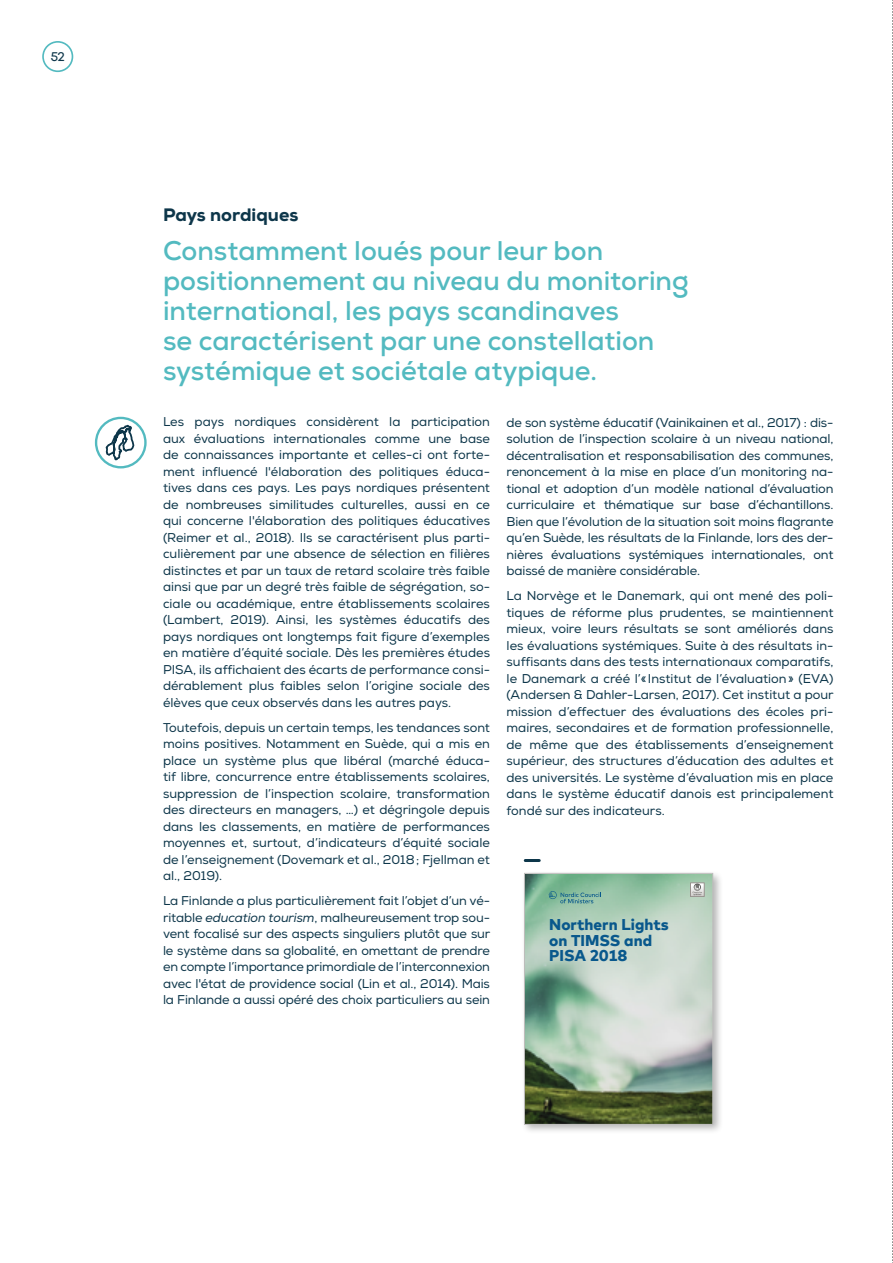
<style>
.page{position:relative;width:893px;height:1263px;background:#fff}
.page>*{position:absolute;margin:0;border:0;box-sizing:border-box;transform-origin:0 0}
.t1{font:700 27px/30px "Nexa";color:#53bac0}
.t2{font:800 18px "Nexa";color:#0d364a}
.t3{font:800 15.6px/15.6px "Mark Offc Pro";color:#09588c}
.t4{font:12.75px/16.5px "Nexa";color:#0d364a;text-align:justify}
.t5{font:500 11.55px "Galano Classic";color:#0d364a}
.s1{font-style:italic}
</style>
<div class="page">
<div style="left:42px;top:41px;width:31px;height:31px;border:2px solid #53bac0;border-radius:50%"></div>
<svg style="left:892px;top:0;width:1px;height:1263px"></svg>
<div style="left:95px;top:417px;width:52px;height:51px;border:2px solid #53bac0;border-radius:50%"></div>
<hr style="left:525px;top:859px;width:14px;height:3px;background:#0d364a">
<div style="left:522px;top:870px;width:201px;height:264px;background:#000;opacity:.3"></div>
<img style="left:526px;top:875px;width:185px;height:247px">
<svg style="left:549px;top:891px;width:52px;height:12px"></svg>
<div style="left:690px;top:883px;width:14px;height:14px;border:1px solid #97918e"></div>
<svg style="left:690px;top:883px;width:14px;height:13px"></svg>
<div style="left:524px;top:873px;width:189px;height:251px;border:1px solid #bebdbc"></div>
<svg style="left:103px;top:423px;width:32px;height:46px"></svg>
<p class="t5" style="left:51px;top:49px;width:16px">52</p>
<h2 class="t2" style="left:163px;top:204px;width:137px">Pays nordiques</h2>
<h1 class="t1" style="left:163px;top:235px;width:527px">Constamment loués pour leur bon positionnement au niveau du monitoring international, les pays scandinaves<br>se caractérisent par une constellation systémique et sociétale atypique.</h1>
<p class="t4" style="left:163px;top:414px;width:329px">Les pays nordiques considèrent la participation aux évaluations internationales comme une base de connaissances importante et celles-ci ont forte&shy;ment influencé l'élaboration des politiques éduca&shy;tives dans ces pays. Les pays nordiques présentent de nombreuses similitudes culturelles, aussi en ce qui concerne l'élaboration des politiques éducatives (Reimer et al., 2018). Ils se caractérisent plus parti&shy;culièrement par une absence de sélection en filières distinctes et par un taux de retard scolaire très faible ainsi que par un degré très faible de ségrégation, so&shy;ciale ou académique, entre établissements scolaires (Lambert, 2019). Ainsi, les systèmes éducatifs des pays nordiques ont longtemps fait figure d’exemples en matière d’équité sociale. Dès les premières études PISA, ils affichaient des écarts de performance consi&shy;dérablement plus faibles selon l’origine sociale des élèves que ceux observés dans les autres pays.</p>
<p class="t4" style="left:163px;top:719px;width:328px">Toutefois, depuis un certain temps, les tendances sont moins positives. Notamment en Suède, qui a mis en place un système plus que libéral (marché éduca&shy;tif libre, concurrence entre établissements scolaires, suppression de l’inspection scolaire, transformation des directeurs en managers, …) et dégringole depuis dans les classements, en matière de performances moyennes et, surtout, d’indicateurs d’équité sociale de l’enseignement (Dovemark et al., 2018; Fjellman et al., 2019).</p>
<p class="t4" style="left:163px;top:893px;width:329px">La Finlande a plus particulièrement fait l’objet d’un vé&shy;ritable <span class="s1">education tourism</span>, malheureusement trop sou&shy;vent focalisé sur des aspects singuliers plutôt que sur le système dans sa globalité, en omettant de prendre en compte l’importance primordiale de l’interconnexion avec l'état de providence social (Lin et al., 2014). Mais la Finlande a aussi opéré des choix particuliers au sein</p>
<p class="t4" style="left:507px;top:414px;width:328px">de son système éducatif (Vainikainen et al., 2017) : dis&shy;solution de l’inspection scolaire à un niveau national, décentralisation et responsabilisation des communes, renoncement à la mise en place d’un monitoring na&shy;tional et adoption d’un modèle national d’évaluation curriculaire et thématique sur base d’échantillons.<br>Bien que l’évolution de la situation soit moins flagrante qu’en Suède, les résultats de la Finlande, lors des der&shy;nières évaluations systémiques internationales, ont baissé de manière considérable.</p>
<p class="t4" style="left:507px;top:588px;width:329px">La Norvège et le Danemark, qui ont mené des poli&shy;tiques de réforme plus prudentes, se maintiennent mieux, voire leurs résultats se sont améliorés dans les évaluations systémiques. Suite à des résultats in&shy;suffisants dans des tests internationaux comparatifs, le Danemark a créé l’« Institut de l’évaluation» (EVA) (Andersen &amp; Dahler-Larsen, 2017). Cet institut a pour mission d’effectuer des évaluations des écoles pri&shy;maires, secondaires et de formation professionnelle, de même que des établissements d’enseignement supérieur, des structures d’éducation des adultes et des universités. Le système d’évaluation mis en place dans le système éducatif danois est principalement fondé sur des indicateurs.</p>
<p class="t3" style="left:549px;top:915px;width:121px">Northern Lights on TIMSS and<br>PISA 2018</p>
</div>
